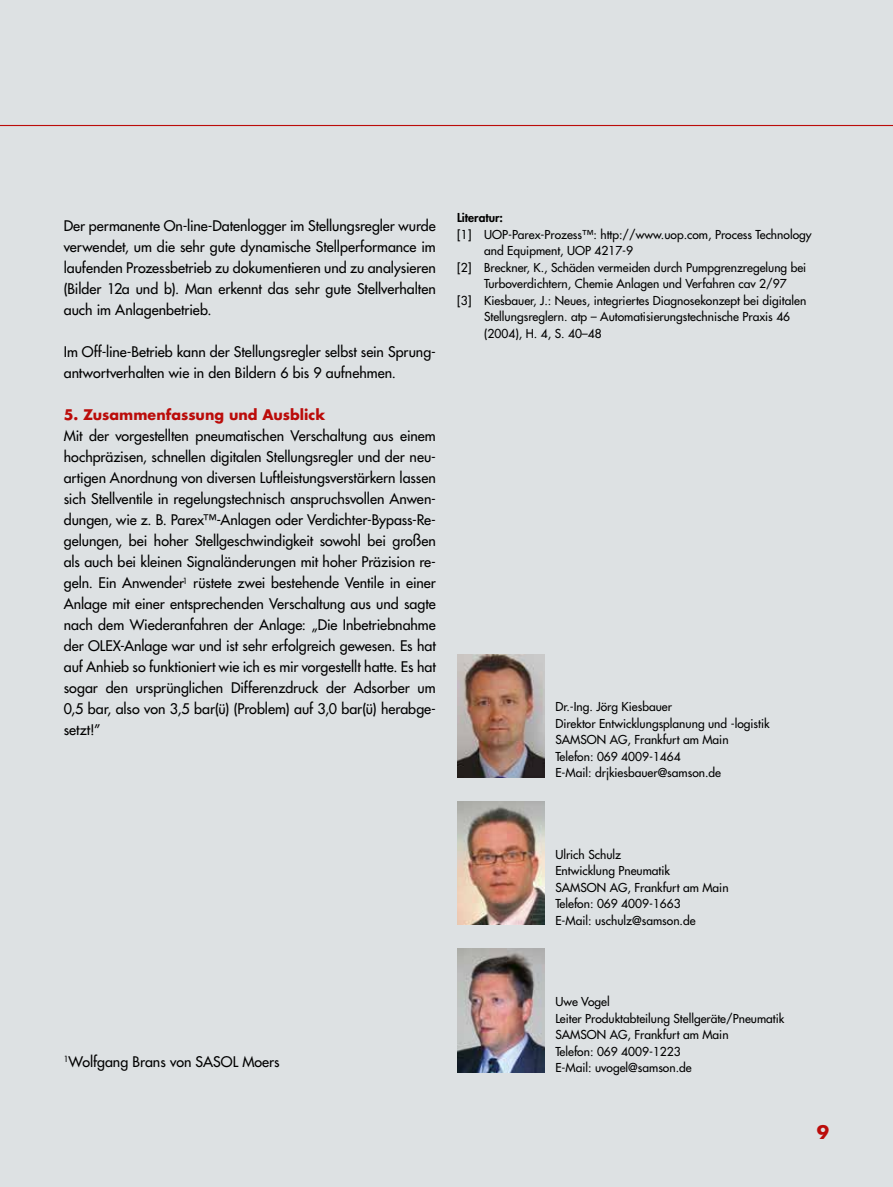
<style>
.page{position:relative;width:893px;height:1187px;background:#fff}
.page>*{position:absolute;margin:0;border:0;box-sizing:border-box;transform-origin:0 0}
.t1{font:700 18px "Futura";color:#bb0c0a}
.t2{font:14.25px/21px "Futura";color:#000;text-align:justify}
.t3{font:700 14.25px "Futura";color:#bb0c0a}
.t4{font:12px/16.5px "Futura";color:#000}
.t5{font:800 12px "Futura";color:#000}
</style>
<div class="page">
<div style="left:0;top:0;width:893px;height:1186px;background:#dde1e3"></div>
<hr style="left:0;top:125px;width:893px;height:1px;background:#bb0c0a">
<img style="left:457px;top:948px;width:88px;height:123px">
<img style="left:457px;top:801px;width:88px;height:123px">
<img style="left:457px;top:654px;width:88px;height:123px">
<p class="t2" style="left:64px;top:215px;width:374px">Der permanente On-line-Datenlogger im Stellungsregler wurde verwendet, um die sehr gute dynamische Stellperformance im laufenden Prozessbetrieb zu dokumentieren und zu analysieren (Bilder 12a und b). Man erkennt das sehr gute Stellverhalten auch im Anlagenbetrieb.</p>
<p class="t2" style="left:64px;top:341px;width:372px">Im Off-line-Betrieb kann der Stellungsregler selbst sein Sprung&shy;antwortverhalten wie in den Bildern 6 bis 9 aufnehmen.</p>
<p class="t3" style="left:64px;top:405px;width:263px">5. Zusammenfassung und Ausblick</p>
<p class="t2" style="left:64px;top:425px;width:374px">Mit der vorgestellten pneumatischen Verschaltung aus einem hochpräzisen, schnellen digitalen Stellungsregler und der neu&shy;artigen Anordnung von diversen Luftleistungsverstärkern lassen sich Stellventile in regelungstechnisch anspruchsvollen Anwen&shy;dungen, wie z. B. Parex™-Anlagen oder Verdichter-Bypass-Re&shy;gelungen, bei hoher Stellgeschwindigkeit sowohl bei großen als auch bei kleinen Signaländerungen mit hoher Präzision re&shy;geln. Ein Anwender<sup>1</sup> rüstete zwei bestehende Ventile in einer Anlage mit einer entsprechenden Verschaltung aus und sagte nach dem Wiederanfahren der Anlage: „Die Inbetriebnahme der OLEX-Anlage war und ist sehr erfolgreich gewesen. Es hat auf Anhieb so funktioniert wie ich es mir vorgestellt hatte. Es hat sogar den ursprünglichen Differenzdruck der Adsorber um 0,5 bar, also von 3,5 bar(ü) (Problem) auf 3,0 bar(ü) herabge&shy;setzt!”</p>
<p class="t5" style="left:457px;top:210px;width:47px">Literatur:</p>
<p class="t4" style="left:457px;top:226px;width:356px">[1] UOP-Parex-Prozess™: http://www.uop.com, Process Technology</p>
<p class="t4" style="left:484px;top:242px;width:151px">and Equipment, UOP 4217-9</p>
<p class="t4" style="left:457px;top:259px;width:351px">[2] Breckner, K., Schäden vermeiden durch Pumpgrenzregelung bei</p>
<p class="t4" style="left:484px;top:275px;width:304px">Turboverdichtern, Chemie Anlagen und Verfahren cav 2/97</p>
<p class="t4" style="left:457px;top:292px;width:351px">[3] Kiesbauer, J.: Neues, integriertes Diagnosekonzept bei digitalen</p>
<p class="t4" style="left:484px;top:308px;width:308px">Stellungsreglern. atp – Automatisierungstechnische Praxis 46</p>
<p class="t4" style="left:484px;top:325px;width:119px">(2004), H. 4, S. 40–48</p>
<p class="t4" style="left:555px;top:698px;width:216px">Dr.-Ing. Jörg Kiesbauer<br>Direktor Entwicklungsplanung und -logistik<br>SAMSON AG, Frankfurt am Main<br>Telefon: 069 4009-1464<br>E-Mail: drjkiesbauer@samson.de</p>
<p class="t4" style="left:555px;top:845px;width:175px">Ulrich Schulz<br>Entwicklung Pneumatik<br>SAMSON AG, Frankfurt am Main<br>Telefon: 069 4009-1663<br>E-Mail: uschulz@samson.de</p>
<p class="t2" style="left:64px;top:1051px;width:217px"><sup>1</sup>Wolfgang Brans von SASOL Moers</p>
<p class="t4" style="left:555px;top:993px;width:230px">Uwe Vogel<br>Leiter Produktabteilung Stellgeräte/Pneumatik<br>SAMSON AG, Frankfurt am Main<br>Telefon: 069 4009-1223<br>E-Mail: uvogel@samson.de</p>
<p class="t1" style="left:817px;top:1119px;width:14px">9</p>
</div>
